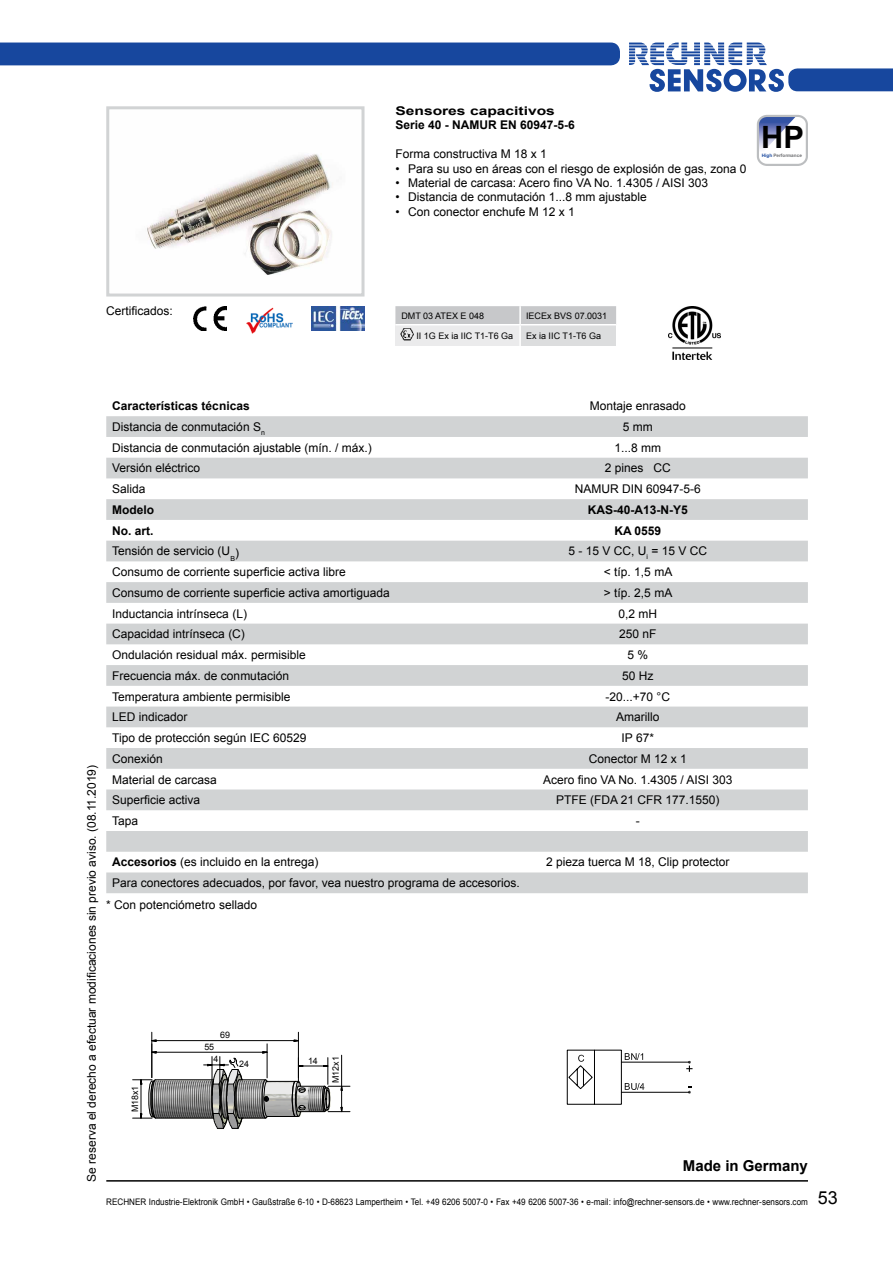
<style>
.page{position:relative;width:893px;height:1263px;background:#fff}
.page>*{position:absolute;margin:0;border:0;box-sizing:border-box;transform-origin:0 0}
.t1{font:700 30.9px "Arial";color:#000}
.t2{font:700 15px "Arial";color:#000}
.t3{font:12px "Arial";color:#000}
.t4{font:700 12px "Arial";color:#000}
.t5{font:700 12px/14.4px "Arial";color:#000;scale:1.3 1}
.t6{font:9px "Arial";color:#000;scale:.9 1}
.t7{font:9px "Arial";color:#000}
.t8{font:8.85px "Arial";letter-spacing:-.01em;color:#000}
.t9{font:7.05px "Arial";color:#000}
.t10{font:700 4.65px "Arial";color:#6d6e71}
.s1{color:#17479e}
.s2{font-weight:700}
.s3{font-size:18px}
</style>
<div class="page">
<svg style="left:629px;top:43px;width:264px;height:49px"></svg>
<div style="left:0;top:43px;width:620px;height:22px;background:#17479e"></div>
<hr style="left:106px;top:1180px;width:702px;height:1px;background:#000">
<svg style="left:686px;top:1061px;width:6px;height:11px"></svg>
<hr style="left:621px;top:1092px;width:68px;height:1px;background:#000">
<hr style="left:621px;top:1062px;width:68px;height:1px;background:#000">
<svg style="left:566px;top:1049px;width:78px;height:56px"></svg>
<img style="left:147px;top:154px;width:186px;height:121px">
<div style="left:106px;top:106px;width:258px;height:190px;border:3px solid #d1d3d4"></div>
<img style="left:132px;top:1048px;width:166px;height:71px">
<hr style="left:156px;top:1118px;width:58px;height:1px;background:#000">
<hr style="left:156px;top:1079px;width:58px;height:1px;background:#000">
<svg style="left:151px;top:1039px;width:6px;height:3px"></svg>
<svg style="left:293px;top:1039px;width:5px;height:3px"></svg>
<hr style="left:156px;top:1040px;width:138px;height:1px;background:#000">
<hr style="left:152px;top:1032px;width:1px;height:45px;background:#000">
<hr style="left:298px;top:1032px;width:1px;height:46px;background:#000">
<svg style="left:133px;top:1076px;width:23px;height:43px"></svg>
<svg style="left:148px;top:1051px;width:9px;height:3px"></svg>
<hr style="left:156px;top:1052px;width:107px;height:1px;background:#000">
<hr style="left:152px;top:1044px;width:1px;height:33px;background:#000">
<hr style="left:267px;top:1044px;width:1px;height:34px;background:#000">
<svg style="left:204px;top:1051px;width:146px;height:78px"></svg>
<svg style="left:757px;top:115px;width:51px;height:51px"></svg>
<img style="left:193px;top:306px;width:34px;height:24px">
<img style="left:311px;top:306px;width:53px;height:25px">
<img style="left:669px;top:306px;width:51px;height:54px">
<img style="left:247px;top:307px;width:45px;height:27px">
<div style="left:395px;top:325px;width:125px;height:21px;background:#ebebec"></div>
<div style="left:520px;top:325px;width:96px;height:21px;background:#dcddde"></div>
<div style="left:395px;top:306px;width:221px;height:18px;background:#c7c8ca"></div>
<hr style="left:519px;top:325px;width:2px;height:21px;background:#fff">
<img style="left:400px;top:328px;width:14px;height:13px">
<svg style="left:106px;top:416px;width:702px;height:477px;fill:#d4d6d7"></svg>
<p class="t5" style="left:395px;top:104px;width:139px">Sensores capacitivos<br>Serie 40 - NAMUR EN 60947-5-6</p>
<p class="t3" style="left:395px;top:146px;width:153px">Forma constructiva M 18 x 1</p>
<p class="t3" style="left:395px;top:161px;width:352px">• Para su uso en áreas con el riesgo de explosión de gas, zona 0</p>
<p class="t3" style="left:395px;top:175px;width:314px">• Material de carcasa: Acero fino VA No. 1.4305 / AISI 303</p>
<p class="t3" style="left:395px;top:189px;width:253px">• Distancia de conmutación 1...8 mm ajustable</p>
<p class="t3" style="left:395px;top:204px;width:181px">• Con conector enchufe M 12 x 1</p>
<h1 class="t1" style="left:761px;top:116px;width:44px">HP</h1>
<p class="t10" style="left:762px;top:152px;width:42px"><span class="s1">High</span> Performance</p>
<p class="t3" style="left:106px;top:303px;width:68px">Certificados:</p>
<p class="t7" style="left:401px;top:310px;width:84px">DMT 03 ATEX E 048</p>
<p class="t7" style="left:526px;top:310px;width:83px">IECEx BVS 07.0031</p>
<p class="t7" style="left:416px;top:330px;width:98px">II 1G Ex ia IIC T1-T6 Ga</p>
<p class="t7" style="left:526px;top:330px;width:76px">Ex ia IIC T1-T6 Ga</p>
<p class="t3" style="left:84px;top:1181px;width:418px;rotate:-90deg">Se reserva el derecho a efectuar modificaciones sin previo aviso. (08.11.2019)</p>
<p class="t4" style="left:112px;top:398px;width:139px">Características técnicas</p>
<p class="t3" style="left:590px;top:398px;width:98px">Montaje enrasado</p>
<p class="t3" style="left:112px;top:419px;width:154px">Distancia de conmutación S<sub>n</sub></p>
<p class="t3" style="left:623px;top:419px;width:31px">5 mm</p>
<p class="t3" style="left:112px;top:440px;width:261px">Distancia de conmutación ajustable (mín. / máx.)</p>
<p class="t3" style="left:614px;top:440px;width:48px">1...8 mm</p>
<p class="t3" style="left:112px;top:460px;width:90px">Versión eléctrico</p>
<p class="t3" style="left:605px;top:460px;width:68px">2 pines CC</p>
<p class="t3" style="left:112px;top:481px;width:35px">Salida</p>
<p class="t3" style="left:575px;top:481px;width:128px">NAMUR DIN 60947-5-6</p>
<p class="t4" style="left:112px;top:502px;width:43px">Modelo</p>
<p class="t4" style="left:588px;top:502px;width:102px">KAS-40-A13-N-Y5</p>
<p class="t4" style="left:112px;top:522px;width:43px">No. art.</p>
<p class="t4" style="left:614px;top:522px;width:48px">KA 0559</p>
<p class="t3" style="left:112px;top:543px;width:120px">Tensión de servicio (U</p>
<p class="t9" style="left:230px;top:554px;width:10px">B<sup>)</sup></p>
<p class="t3" style="left:568px;top:543px;width:140px">5 - 15 V CC, U<sub>i</sub> = 15 V CC</p>
<p class="t3" style="left:112px;top:564px;width:235px">Consumo de corriente superficie activa libre</p>
<p class="t3" style="left:604px;top:564px;width:70px">&lt; típ. 1,5 mA</p>
<p class="t3" style="left:112px;top:585px;width:279px">Consumo de corriente superficie activa amortiguada</p>
<p class="t3" style="left:604px;top:585px;width:70px">&gt; típ. 2,5 mA</p>
<p class="t3" style="left:112px;top:605px;width:136px">Inductancia intrínseca (L)</p>
<p class="t3" style="left:618px;top:605px;width:40px">0,2 mH</p>
<p class="t3" style="left:112px;top:626px;width:134px">Capacidad intrínseca (C)</p>
<p class="t3" style="left:619px;top:626px;width:39px">250 nF</p>
<p class="t3" style="left:112px;top:647px;width:195px">Ondulación residual máx. permisible</p>
<p class="t3" style="left:627px;top:647px;width:22px">5 %</p>
<p class="t3" style="left:112px;top:668px;width:178px">Frecuencia máx. de conmutación</p>
<p class="t3" style="left:622px;top:668px;width:33px">50 Hz</p>
<p class="t3" style="left:112px;top:688px;width:180px">Temperatura ambiente permisible</p>
<p class="t3" style="left:606px;top:688px;width:66px">-20...+70 °C</p>
<p class="t3" style="left:112px;top:709px;width:77px">LED indicador</p>
<p class="t3" style="left:616px;top:709px;width:45px">Amarillo</p>
<p class="t3" style="left:112px;top:730px;width:196px">Tipo de protección según IEC 60529</p>
<p class="t3" style="left:622px;top:730px;width:34px">IP 67*</p>
<p class="t3" style="left:112px;top:751px;width:52px">Conexión</p>
<p class="t3" style="left:589px;top:751px;width:100px">Conector M 12 x 1</p>
<p class="t3" style="left:112px;top:771px;width:106px">Material de carcasa</p>
<p class="t3" style="left:543px;top:771px;width:191px">Acero fino VA No. 1.4305 / AISI 303</p>
<p class="t3" style="left:112px;top:792px;width:90px">Superficie activa</p>
<p class="t3" style="left:556px;top:792px;width:165px">PTFE (FDA 21 CFR 177.1550)</p>
<p class="t3" style="left:112px;top:813px;width:28px">Tapa</p>
<p class="t3" style="left:636px;top:813px;width:5px">-</p>
<p class="t3" style="left:112px;top:854px;width:208px"><span class="s2">Accesorios</span> (es incluido en la entrega)</p>
<p class="t3" style="left:546px;top:854px;width:185px">2 pieza tuerca M 18, Clip protector</p>
<p class="t3" style="left:112px;top:875px;width:409px">Para conectores adecuados, por favor, vea nuestro programa de accesorios.</p>
<p class="t3" style="left:106px;top:897px;width:152px">* Con potenciómetro sellado</p>
<p class="t8" style="left:220px;top:1029px;width:12px">69</p>
<p class="t8" style="left:129px;top:1112px;width:28px;rotate:-90deg">M x1</p>
<p class="t8" style="left:129px;top:1105px;width:12px;rotate:-90deg">18</p>
<p class="t8" style="left:204px;top:1041px;width:11px">55</p>
<p class="t8" style="left:214px;top:1053px;width:6px">4</p>
<p class="t8" style="left:239px;top:1058px;width:11px">24</p>
<p class="t8" style="left:308px;top:1055px;width:11px">14</p>
<p class="t8" style="left:330px;top:1083px;width:28px;rotate:-90deg">M x1</p>
<p class="t8" style="left:330px;top:1076px;width:11px;rotate:-90deg">12</p>
<p class="t2" style="left:683px;top:1155px;width:127px">Made in Germany</p>
<p class="t6" style="left:106px;top:1196px;width:814px">RECHNER Industrie-Elektronik GmbH • Gaußstraße 6-10 • D-68623 Lampertheim • Tel. +49 6206 5007-0 • Fax +49 6206 5007-36 • e-mail: info@rechner-sensors.de • www.rechner-sensors.com <span class="s3">53</span></p>
</div>
